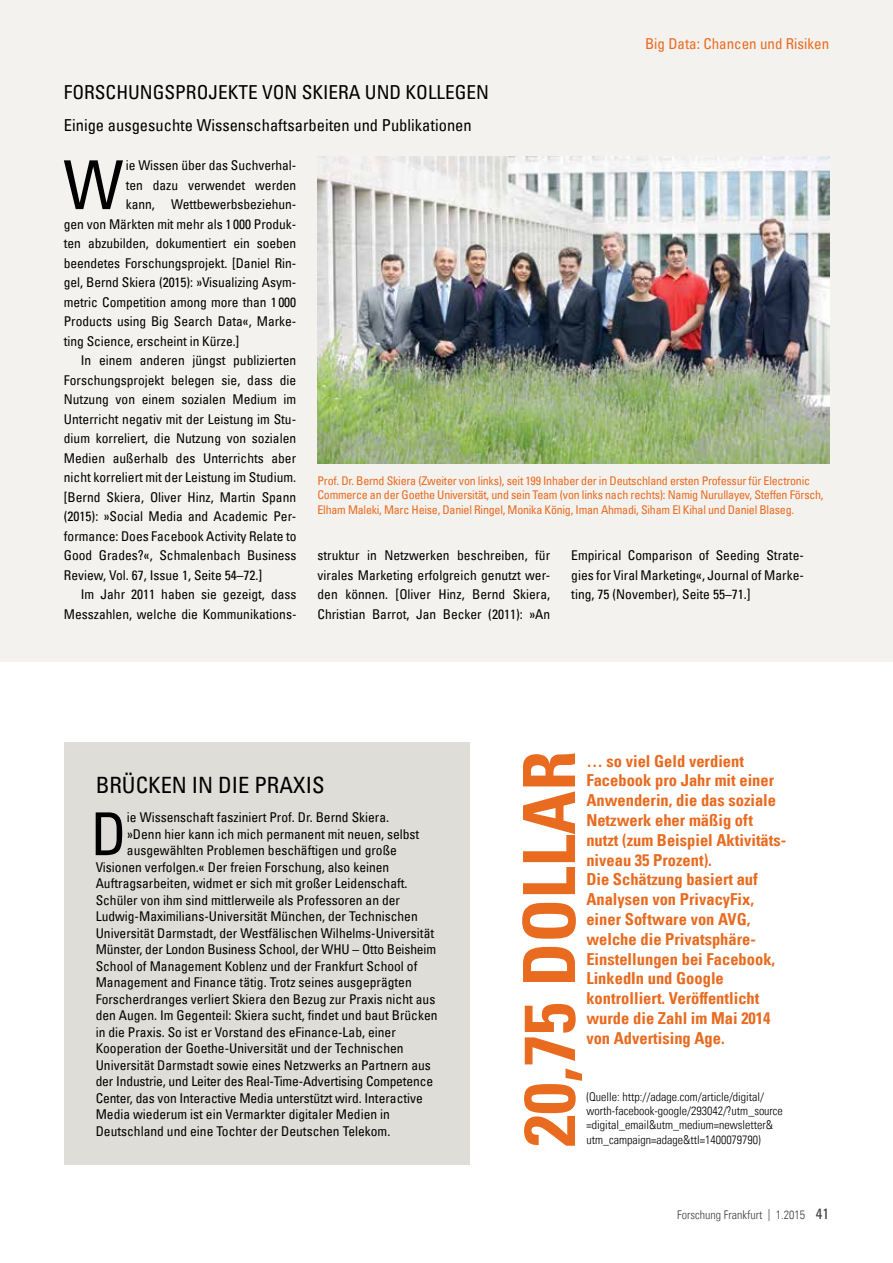
<style>
.page{position:relative;width:893px;height:1263px;background:#fff}
.page>*{position:absolute;margin:0;border:0;box-sizing:border-box;transform-origin:0 0}
.t1{font:72px "Univers Com 67 Bold Cond";color:#e86b20}
.t2{font:condensed 67.5px "Univers Com 57";color:#000}
.t3{font:condensed 59.25px "Univers Com 57";color:#000}
.t4{font:condensed 22.5px "Univers Com 57";color:#000}
.t5{font:condensed 19.35px "Univers Com 57";color:#000}
.t6{font:16.5px/19.8px "Univers Com 67 Bold Cond";color:#e86b20}
.t7{font:condensed 16.5px "Univers Com 57";color:#000}
.t8{font:condensed 15px "Univers Com 57";color:#e86b20}
.t9{font:condensed 13.5px/19.5px "Univers Com 57";color:#000;text-align:justify}
.t10{font:condensed 12px/14.4px "Univers Com 57";letter-spacing:-.02em;color:#e86b20}
.t11{font:12px/14.4px "Univers Com 47 Light Cond";color:#000}
.t12{font:12px "Univers Com 47 Light Cond";color:#414042}
.s1{font-family:"Univers Com 57";font-stretch:condensed;font-size:15px}
</style>
<div class="page">
<div style="left:0;top:0;width:893px;height:661px;background:#f4f2ef"></div>
<div style="left:64px;top:743px;width:405px;height:422px;background:#deddd7"></div>
<img style="left:317px;top:157px;width:512px;height:306px">
<p class="t8" style="left:645px;top:34px;width:186px">Big Data: Chancen und Risiken</p>
<h3 class="t5" style="left:64px;top:80px;width:21px">Forschungsprojekte</h3>
<h3 class="t5" style="left:262px;top:80px;width:13px">von</h3>
<h3 class="t5" style="left:302px;top:80px;width:21px">Skiera</h3>
<h3 class="t5" style="left:365px;top:80px;width:13px">und</h3>
<h3 class="t5" style="left:406px;top:80px;width:22px">Kollegen</h3>
<p class="t7" style="left:64px;top:115px;width:409px">Einige ausgesuchte Wissenschaftsarbeiten und Publikationen</p>
<h2 class="t2" style="left:63px;top:142px;width:62px">W</h2>
<p class="t9" style="left:126px;top:155px;width:172px">ie Wissen über das Suchverhal-</p>
<p class="t9" style="left:126px;top:175px;width:172px">ten dazu verwendet werden</p>
<p class="t9" style="left:126px;top:194px;width:172px">kann, Wettbewerbsbeziehun-</p>
<p class="t9" style="left:64px;top:214px;width:234px">gen von Märkten mit mehr als 1 000 Produk-</p>
<p class="t9" style="left:64px;top:233px;width:234px">ten abzubilden, dokumentiert ein soeben</p>
<p class="t9" style="left:64px;top:253px;width:234px">beendetes Forschungsprojekt. [Daniel Rin-</p>
<p class="t9" style="left:64px;top:272px;width:234px">gel, Bernd Skiera (2015): »Visualizing Asym-</p>
<p class="t9" style="left:64px;top:292px;width:234px">metric Competition among more than 1 000</p>
<p class="t9" style="left:64px;top:311px;width:234px">Products using Big Search Data«, Marke-</p>
<p class="t9" style="left:64px;top:331px;width:177px">ting Science, erscheint in Kürze.]</p>
<p class="t9" style="left:81px;top:350px;width:217px">In einem anderen jüngst publizierten</p>
<p class="t9" style="left:64px;top:370px;width:234px">Forschungsprojekt belegen sie, dass die</p>
<p class="t9" style="left:64px;top:389px;width:234px">Nutzung von einem sozialen Medium im</p>
<p class="t9" style="left:64px;top:409px;width:234px">Unterricht negativ mit der Leistung im Stu-</p>
<p class="t9" style="left:64px;top:428px;width:234px">dium korreliert, die Nutzung von sozialen</p>
<p class="t9" style="left:64px;top:448px;width:234px">Medien außerhalb des Unterrichts aber</p>
<p class="t9" style="left:64px;top:467px;width:234px">nicht korreliert mit der Leistung im Studium.</p>
<p class="t9" style="left:64px;top:487px;width:234px">[Bernd Skiera, Oliver Hinz, Martin Spann</p>
<p class="t9" style="left:64px;top:506px;width:234px">(2015): »Social Media and Academic Per-</p>
<p class="t9" style="left:64px;top:526px;width:234px">formance: Does Facebook Activity Relate to</p>
<p class="t9" style="left:64px;top:545px;width:234px">Good Grades?«, Schmalenbach Business</p>
<p class="t9" style="left:64px;top:565px;width:200px">Review, Vol. 67, Issue 1, Seite 54–72.]</p>
<p class="t9" style="left:81px;top:584px;width:217px">Im Jahr 2011 haben sie gezeigt, dass</p>
<p class="t9" style="left:64px;top:604px;width:234px">Messzahlen, welche die Kommunikations-</p>
<p class="t10" style="left:317px;top:473px;width:508px">Prof. Dr. Bernd Skiera (Zweiter von links), seit 199 Inhaber der in Deutschland ersten Professur für Electronic<br>Commerce an der Goethe Universität, und sein Team (von links nach rechts): Namig Nurullayev, Steffen Försch,<br>Elham Maleki, Marc Heise, Daniel Ringel, Monika König, Iman Ahmadi, Siham El Kihal und Daniel Blaseg.</p>
<p class="t9" style="left:318px;top:545px;width:234px">struktur in Netzwerken beschreiben, für virales Marketing erfolgreich genutzt wer&shy;den können. [Oliver Hinz, Bernd Skiera, Christian Barrot, Jan Becker (2011): »An</p>
<p class="t9" style="left:571px;top:545px;width:234px">Empirical Comparison of Seeding Strate&shy;gies for Viral Marketing«, Journal of Marke&shy;ting, 75 (November), Seite 55–71.]</p>
<h3 class="t4" style="left:96px;top:771px;width:28px">Brücken</h3>
<h3 class="t4" style="left:192px;top:771px;width:123px">in die Praxis</h3>
<h3 class="t3" style="left:91px;top:796px;width:38px">D</h3>
<p class="t9" style="left:127px;top:807px;width:264px">ie Wissenschaft fasziniert Prof. Dr. Bernd Skiera.</p>
<p class="t9" style="left:127px;top:824px;width:294px">»Denn hier kann ich mich permanent mit neuen, selbst</p>
<p class="t9" style="left:127px;top:840px;width:271px">ausgewählten Problemen beschäftigen und große</p>
<p class="t9" style="left:96px;top:857px;width:295px">Visionen verfolgen.« Der freien Forschung, also keinen</p>
<p class="t9" style="left:96px;top:873px;width:313px">Auftragsarbeiten, widmet er sich mit großer Leidenschaft.</p>
<p class="t9" style="left:96px;top:890px;width:306px">Schüler von ihm sind mittlerweile als Professoren an der</p>
<p class="t9" style="left:96px;top:906px;width:324px">Ludwig-Maximilians-Universität München, der Technischen</p>
<p class="t9" style="left:96px;top:923px;width:340px">Universität Darmstadt, der Westfälischen Wilhelms-Universität</p>
<p class="t9" style="left:96px;top:939px;width:342px">Münster, der London Business School, der WHU – Otto Beisheim</p>
<p class="t9" style="left:96px;top:956px;width:323px">School of Management Koblenz und der Frankfurt School of</p>
<p class="t9" style="left:96px;top:972px;width:318px">Management and Finance tätig. Trotz seines ausgeprägten</p>
<p class="t9" style="left:96px;top:989px;width:341px">Forscherdranges verliert Skiera den Bezug zur Praxis nicht aus</p>
<p class="t9" style="left:96px;top:1005px;width:343px">den Augen. Im Gegenteil: Skiera sucht, findet und baut Brücken</p>
<p class="t9" style="left:96px;top:1022px;width:302px">in die Praxis. So ist er Vorstand des eFinance-Lab, einer</p>
<p class="t9" style="left:96px;top:1038px;width:309px">Kooperation der Goethe-Universität und der Technischen</p>
<p class="t9" style="left:96px;top:1055px;width:337px">Universität Darmstadt sowie eines Netzwerks an Partnern aus</p>
<p class="t9" style="left:96px;top:1071px;width:339px">der Industrie, und Leiter des Real-Time-Advertising Competence</p>
<p class="t9" style="left:96px;top:1088px;width:329px">Center, das von Interactive Media unterstützt wird. Interactive</p>
<p class="t9" style="left:96px;top:1104px;width:296px">Media wiederum ist ein Vermarkter digitaler Medien in</p>
<p class="t9" style="left:96px;top:1121px;width:296px">Deutschland und eine Tochter der Deutschen Telekom.</p>
<h1 class="t1" style="left:505px;top:1146px;width:381px;rotate:-90deg">20,75 Dollar</h1>
<p class="t6" style="left:586px;top:751px;width:201px">… so viel Geld verdient<br>Facebook pro Jahr mit einer<br>Anwenderin, die das soziale<br>Netzwerk eher mäßig oft nutzt (zum Beispiel Aktivitäts&shy;niveau 35 Prozent).<br>Die Schätzung basiert auf<br>Analysen von PrivacyFix, einer Software von AVG, welche die Privatsphäre-<br>Einstellungen bei Facebook,<br>LinkedIn und Google kontrolliert. Veröffentlicht wurde die Zahl im Mai 2014 von Advertising Age.</p>
<p class="t11" style="left:586px;top:1089px;width:198px">(Quelle: http://adage.com/article/digital/ worth-facebook-google/293042/?utm_source =digital_email&amp;utm_medium=newsletter&amp; utm_campaign=adage&amp;ttl=1400079790)</p>
<p class="t12" style="left:677px;top:1208px;width:153px">Forschung Frankfurt | 1.2015 <span class="s1">41</span></p>
</div>
